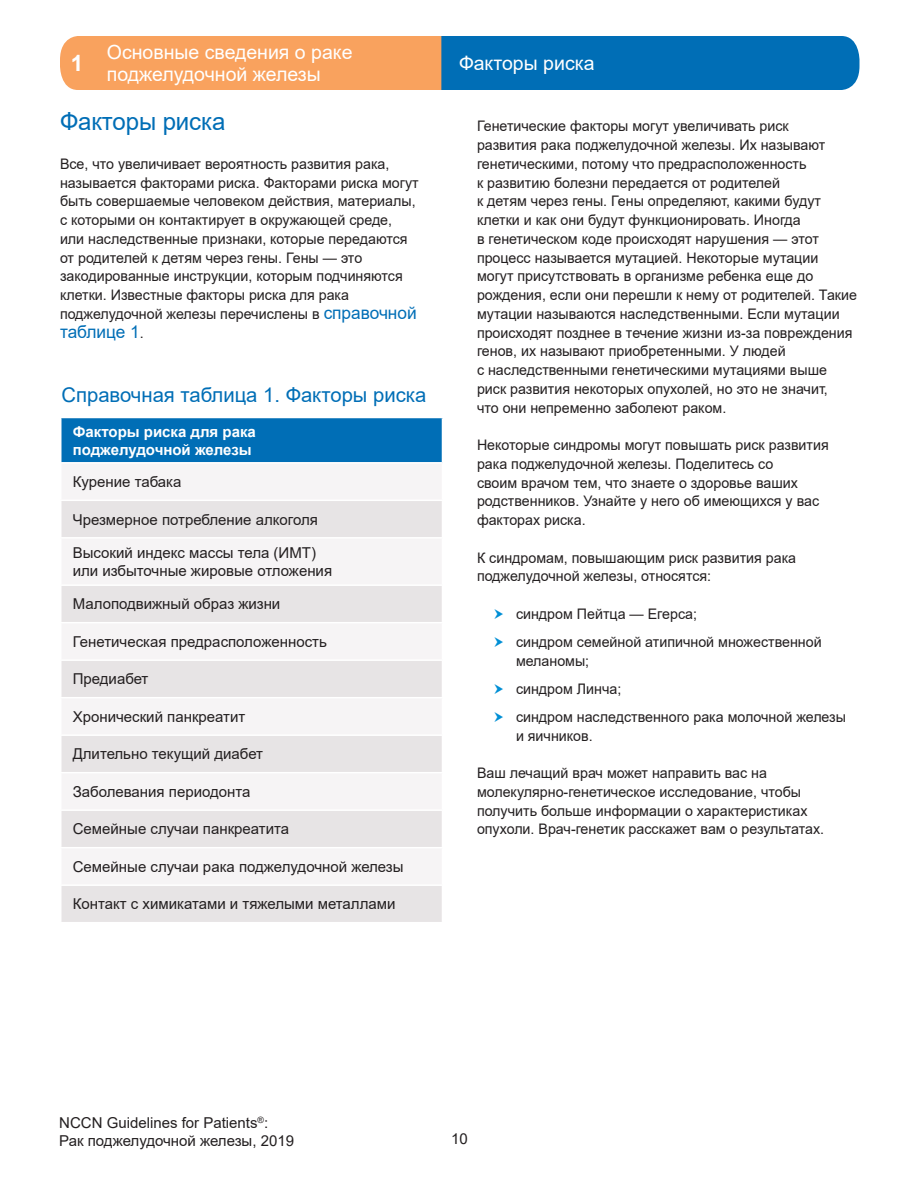
<style>
.page{position:relative;width:918px;height:1188px;background:#fff}
.page>*{position:absolute;margin:0;border:0;box-sizing:border-box;transform-origin:0 0}
.h1_Chapter_1{font:24.45px "Arial";letter-spacing:-.005em;color:#006eb6}
.t1{font:700 22.5px "Arial";color:#fff}
.Guide_title{font:20.25px "Arial";color:#006eb6}
.t2{font:19.5px/22.5px "Arial";color:#fff}
.Body_text{font:17.55px "Arial";letter-spacing:-.005em;color:#006eb6}
.Guide_text_centered{font:15px/18px "Arial";color:#231f20}
.Guide_column_head_ce{font:700 15px/18px "Arial";color:#fff}
.Body_text-2{font:14.55px/18.8px "Arial";color:#231f20}
.s1{font-size:17.55px;color:#006eb6}
.s2{font-size:14.55px;color:#231f20}
</style>
<div class="page">
<svg style="left:60px;top:36px;width:800px;height:54px;background:#79888c"></svg>
<div style="left:61px;top:417px;width:381px;height:46px;background:#006eb6"></div>
<div style="left:62px;top:464px;width:379px;height:35px;background:#f6f4f5"></div>
<svg style="left:62px;top:501px;width:380px;height:421px;fill:#e7e4e5"></svg>
<hr style="left:60px;top:537px;width:383px;height:2px;background:#fff">
<hr style="left:60px;top:584px;width:383px;height:2px;background:#fff">
<hr style="left:60px;top:622px;width:383px;height:1px;background:#fff">
<hr style="left:60px;top:659px;width:383px;height:2px;background:#fff">
<hr style="left:60px;top:697px;width:383px;height:1px;background:#fff">
<hr style="left:60px;top:734px;width:383px;height:2px;background:#fff">
<hr style="left:60px;top:772px;width:383px;height:1px;background:#fff">
<hr style="left:60px;top:809px;width:383px;height:2px;background:#fff">
<hr style="left:60px;top:847px;width:383px;height:1px;background:#fff">
<hr style="left:60px;top:884px;width:383px;height:2px;background:#fff">
<hr style="left:60px;top:418px;width:2px;height:44px;background:#fff">
<hr style="left:60px;top:462px;width:383px;height:2px;background:#fff">
<hr style="left:60px;top:417px;width:383px;height:1px;background:#fff">
<p class="t1" style="left:71px;top:47px;width:14px">1</p>
<p class="t2" style="left:107px;top:41px;width:247px">Основные сведения о раке поджелудочной железы</p>
<p class="t2" style="left:459px;top:52px;width:137px">Факторы риска</p>
<h1 class="h1_Chapter_1" style="left:60px;top:105px;width:167px">Факторы риска</h1>
<p class="Body_text-2" style="left:60px;top:154px;width:360px">Все, что увеличивает вероятность развития рака, называется факторами риска. Факторами риска могут быть совершаемые человеком действия, материалы, с которыми он контактирует в окружающей среде, или наследственные признаки, которые передаются от родителей к детям через гены. Гены — это закодированные инструкции, которым подчиняются клетки. Известные факторы риска для рака поджелудочной железы перечислены в <span class="s1">справочной</span></p>
<p class="Body_text" style="left:60px;top:319px;width:85px">таблице 1<span class="s2">.</span></p>
<p class="Body_text-2" style="left:477px;top:117px;width:382px">Генетические факторы могут увеличивать риск<br>развития рака поджелудочной железы. Их называют генетическими, потому что предрасположенность<br>к развитию болезни передается от родителей<br>к детям через гены. Гены определяют, какими будут клетки и как они будут функционировать. Иногда<br>в генетическом коде происходят нарушения — этот процесс называется мутацией. Некоторые мутации могут присутствовать в организме ребенка еще до рождения, если они перешли к нему от родителей. Такие мутации называются наследственными. Если мутации происходят позднее в течение жизни из‑за повреждения генов, их называют приобретенными. У людей<br>с наследственными генетическими мутациями выше риск развития некоторых опухолей, но это не значит,<br>что они непременно заболеют раком.</p>
<p class="Body_text-2" style="left:477px;top:435px;width:353px">Некоторые синдромы могут повышать риск развития рака поджелудочной железы. Поделитесь со<br>своим врачом тем, что знаете о здоровье ваших родственников. Узнайте у него об имеющихся у вас факторах риска.</p>
<p class="Body_text-2" style="left:477px;top:548px;width:321px">К синдромам, повышающим риск развития рака поджелудочной железы, относятся:</p>
<p class="Body_text-2" style="left:516px;top:604px;width:183px">синдром Пейтца — Егерса;</p>
<p class="Body_text-2" style="left:516px;top:632px;width:307px">синдром семейной атипичной множественной меланомы;</p>
<p class="Body_text-2" style="left:516px;top:679px;width:107px">синдром Линча;</p>
<p class="Body_text-2" style="left:516px;top:707px;width:332px">синдром наследственного рака молочной железы и яичников.</p>
<p class="Body_text-2" style="left:477px;top:764px;width:349px">Ваш лечащий врач может направить вас на молекулярно‑генетическое исследование, чтобы получить больше информации о характеристиках опухоли. Врач‑генетик расскажет вам о результатах.</p>
<p class="Guide_title" style="left:62px;top:381px;width:366px">Справочная таблица 1. Факторы риска</p>
<p class="Guide_column_head_ce" style="left:73px;top:423px;width:185px">Факторы риска для рака поджелудочной железы</p>
<p class="Guide_text_centered" style="left:73px;top:473px;width:110px">Курение табака</p>
<p class="Guide_text_centered" style="left:73px;top:510px;width:247px">Чрезмерное потребление алкоголя</p>
<p class="Guide_text_centered" style="left:73px;top:544px;width:261px">Высокий индекс массы тела (ИМТ) или избыточные жировые отложения</p>
<p class="Guide_text_centered" style="left:73px;top:595px;width:209px">Малоподвижный образ жизни</p>
<p class="Guide_text_centered" style="left:73px;top:633px;width:256px">Генетическая предрасположенность</p>
<p class="Guide_text_centered" style="left:73px;top:670px;width:77px">Предиабет</p>
<p class="Guide_text_centered" style="left:73px;top:708px;width:174px">Хронический панкреатит</p>
<p class="Guide_text_centered" style="left:73px;top:745px;width:192px">Длительно текущий диабет</p>
<p class="Guide_text_centered" style="left:73px;top:783px;width:179px">Заболевания периодонта</p>
<p class="Guide_text_centered" style="left:73px;top:820px;width:218px">Семейные случаи панкреатита</p>
<p class="Guide_text_centered" style="left:73px;top:858px;width:332px">Семейные случаи рака поджелудочной железы</p>
<p class="Guide_text_centered" style="left:73px;top:895px;width:324px">Контакт с химикатами и тяжелыми металлами</p>
<p class="Guide_text_centered" style="left:59px;top:1114px;width:236px">NCCN Guidelines for Patients<sup>®</sup>:<br>Рак поджелудочной железы, 2019</p>
<p class="Guide_text_centered" style="left:451px;top:1129px;width:18px">10</p>
</div>
